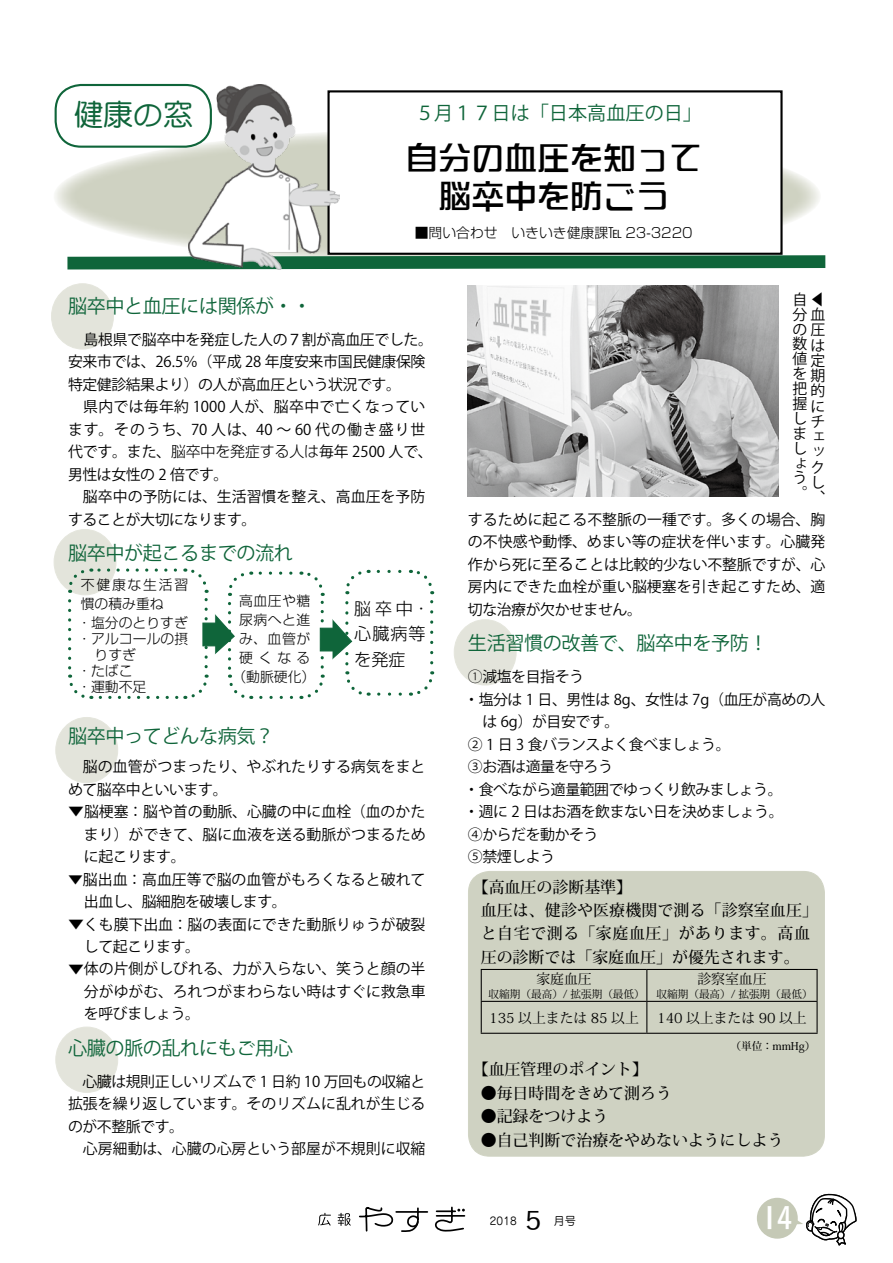
<style>
.page{position:relative;width:893px;height:1263px;background:#fff}
.page>*{position:absolute;margin:0;border:0;box-sizing:border-box;transform-origin:0 0}
.t1{font:33px/38.2px "DF So Gei W5 WIN RKSJ H";color:#000;text-align:center}
.t2{font:30px "Koburina Go Std W6";color:#fff}
.t3{font:29.7px "DF Maru Gothic Md WINP RKSJ H";color:#0f653a}
.t4{font:25.5px "Koburina Go Std W3";color:#000;scale:1.27 1}
.t5{font:19.2px "Koz Go Pro";letter-spacing:-.02em;color:#0f653a}
.t6{font:19.2px "Koz Go Pro";color:#0f653a}
.t7{font:300 16.95px/25.5px "Shin Go Pro";letter-spacing:.06em;color:#000}
.t8{font:500 15.9px/23.4px "Koz Min Pro";color:#000}
.t9{font:14.85px/22.5px "Koz Go Pro";letter-spacing:-.005em;color:#000}
.t10{font:14.85px/22.5px "Koz Go Pro";letter-spacing:-.03em;color:#000}
.t11{font:300 13.8px/15.9px "Shin Go Pro";color:#000}
.t12{font:13.8px "Koz Min Pro";color:#000}
.t13{font:300 13.8px/19.2px "Shin Go Pro";letter-spacing:.035em;color:#000;text-align:center}
.t14{font:11.1px "Jun 201 Pro";color:#000}
.t15{font:10.65px "Koz Min Pro";color:#000}
.t16{font:500 10.65px "Koz Min Pro";color:#000}
.t17{font:10.65px "Jun 201 Pro";color:#000}
.s1{font-family:"Shin Go Pro";font-weight:300}
.s2{font-family:"Shin Go Pro";font-weight:300;font-size:15.9px}
.s3{font-size:15.9px}
.s4{font-weight:300}
</style>
<div class="page">
<div style="left:757px;top:1198px;width:41px;height:41px;background:#c5c9b6;border-radius:50%"></div>
<svg style="left:794px;top:1193px;width:63px;height:53px"></svg>
<svg style="left:318px;top:1213px;width:13px;height:12px"></svg>
<svg style="left:359px;top:1206px;width:107px;height:26px"></svg>
<svg style="left:338px;top:1213px;width:13px;height:13px"></svg>
<div style="left:454px;top:620px;width:62px;height:65px;background:#e3e4db;border-radius:50%"></div>
<div style="left:454px;top:619px;width:63px;height:66px;border:1px solid #e5e6dd;border-radius:50%"></div>
<div style="left:56px;top:1027px;width:62px;height:65px;background:#e3e4db;border-radius:50%"></div>
<div style="left:55px;top:1026px;width:63px;height:67px;border:1px solid #e5e6dd;border-radius:50%"></div>
<div style="left:56px;top:717px;width:62px;height:66px;background:#e3e4db;border-radius:50%"></div>
<div style="left:55px;top:717px;width:63px;height:66px;border:1px solid #e5e6dd;border-radius:50%"></div>
<div style="left:54px;top:529px;width:62px;height:66px;background:#e3e4db;border-radius:50%"></div>
<div style="left:54px;top:529px;width:63px;height:66px;border:1px solid #e5e6dd;border-radius:50%"></div>
<div style="left:52px;top:284px;width:61px;height:65px;background:#e3e4db;border-radius:50%"></div>
<div style="left:51px;top:283px;width:63px;height:67px;border:1px solid #e5e6dd;border-radius:50%"></div>
<div style="left:468px;top:871px;width:356px;height:285px;background:#cfd2c2;border-radius:21px"></div>
<div style="left:468px;top:871px;width:357px;height:286px;border:1px solid #d1d4c4;border-radius:21px"></div>
<svg style="left:53px;top:129px;width:768px;height:135px;background:#d7dacd"></svg>
<div style="left:329px;top:91px;width:452px;height:163px;background:#fff"></div>
<div style="left:327px;top:90px;width:456px;height:165px;border:2px solid #000"></div>
<div style="left:55px;top:84px;width:157px;height:64px;border:2px solid #0f653a;border-radius:26px"></div>
<svg style="left:67px;top:249px;width:759px;height:21px"></svg>
<img style="left:189px;top:85px;width:151px;height:185px">
<img style="left:468px;top:286px;width:310px;height:211px">
<svg style="left:66px;top:567px;width:369px;height:132px"></svg>
<hr style="left:481px;top:969px;width:166px;height:1px;background:#000">
<hr style="left:481px;top:970px;width:1px;height:31px;background:#000">
<hr style="left:647px;top:969px;width:171px;height:1px;background:#000">
<hr style="left:646px;top:970px;width:1px;height:31px;background:#000">
<hr style="left:816px;top:970px;width:2px;height:31px;background:#000">
<hr style="left:481px;top:1001px;width:166px;height:1px;background:#000">
<hr style="left:481px;top:1002px;width:1px;height:31px;background:#000">
<hr style="left:647px;top:1001px;width:171px;height:1px;background:#000">
<hr style="left:646px;top:1002px;width:1px;height:31px;background:#000">
<hr style="left:816px;top:1002px;width:2px;height:31px;background:#000">
<hr style="left:481px;top:1033px;width:166px;height:1px;background:#000">
<hr style="left:647px;top:1033px;width:171px;height:1px;background:#000">
<h3 class="t3" style="left:74px;top:99px;width:121px">健康の窓</h3>
<p class="t6" style="left:415px;top:101px;width:289px">５月１７日は「日本高血圧の日「</p>
<h1 class="t1" style="left:405px;top:140px;width:298px">自分の血圧を知って脳卒中を防ごう</h1>
<p class="t11" style="left:415px;top:223px;width:280px">■問い合わせ　いきいき健康課TEL 23-3220</p>
<p class="t5" style="left:68px;top:293px;width:245px">脳卒中と血圧には関係が・・</p>
<p class="t9" style="left:68px;top:329px;width:366px;text-indent:16px">島根県で脳卒中を発症した人の７割が高血圧でした。安来市では、26.5％（平成 28 年度安来市国民健康保険特定健診結果より）の人が高血圧という状況です。<br>　県内では毎年約 1000 人が、脳卒中で亡くなっています。そのうち、70 人は、40 ～ 60 代の働き盛り世代です。また、<span class="s1">脳卒中を発症する人は</span>毎年 2500 人で、男性は女性の 2 倍です。<br>　脳卒中の予防には、生活習慣を整え、高血圧を予防することが大切になります。</p>
<p class="t5" style="left:68px;top:541px;width:226px">脳卒中が起こるまでの流れ</p>
<p class="t11" style="left:77px;top:573px;width:112px;line-height:19.2px">不健康な生活習慣の積み重ね<br>・塩分のとりすぎ</p>
<p class="t11" style="left:77px;top:629px;width:112px">・アルコールの摂　りすぎ<br>・たばこ<br>・運動不足</p>
<p class="t13" style="left:232px;top:589px;width:84px">高血圧や糖尿病へと進み、血管が硬くなる（動脈硬化(</p>
<p class="t7" style="left:354px;top:593px;width:77px">脳卒中・心臓病等を発症</p>
<p class="t5" style="left:68px;top:724px;width:208px">脳卒中ってどんな病気?</p>
<p class="t9" style="left:68px;top:756px;width:359px">　脳の血管がつまったり、やぶれたりする病気をまとめて脳卒中といいます。</p>
<p class="t9" style="left:84px;top:801px;width:343px;text-align:justify;text-indent:-16px"><span class="s2">▼</span>脳梗塞：脳や首の動脈、心臓の中に血栓（血のかたまり）ができて、脳に血液を送る動脈がつまるために起こります。</p>
<p class="t9" style="left:84px;top:868px;width:343px;text-indent:-16px"><span class="s1">▼</span>脳出血：高血圧等で脳の血管がもろくなると破れて出血し、脳細胞を破壊します。</p>
<p class="t9" style="left:84px;top:913px;width:343px;text-indent:-16px"><span class="s2">▼</span>くも膜下出血：脳の表面にできた動脈りゅうが破裂して起こります。</p>
<p class="t9" style="left:84px;top:958px;width:343px;text-align:justify;text-indent:-16px"><span class="s2">▼</span>体の片側がしびれる、力が入らない、笑うと顔の半分がゆがむ、ろれつがまわらない時はすぐに救急車を呼びましょう。</p>
<p class="t5" style="left:68px;top:1035px;width:226px">心臓の脈の乱れにもご用心</p>
<p class="t9" style="left:68px;top:1070px;width:359px">　心臓は規則正しいリズムで 1 日約 10 万回もの収縮と拡張を繰り返しています。そのリズムに乱れが生じるのが不整脈です。<br>　心房細動は、心臓の心房という部屋が不規則に収縮</p>
<p class="t9" style="left:792px;top:292px;width:34px;line-height:14.9px">自 ◀分血の圧数は値定を<br>把<br>握<br>し<br>ま</p>
<p class="t9" style="left:810px;top:368px;width:15px;line-height:15.3px;text-align:justify">期的にチェックし</p>
<p class="t9" style="left:792px;top:441px;width:15px;line-height:14.9px;text-align:justify">しょう</p>
<p class="t9" style="left:792px;top:482px;width:16px">。</p>
<p class="t9" style="left:810px;top:486px;width:16px">、</p>
<p class="t9" style="left:468px;top:508px;width:359px;text-align:justify">するために起こる不整脈の一種です。多くの場合、胸の不快感や動悸、めまい等の症状を伴います。心臓発作から死に<span class="s3">至るこ</span>とは比較的少ない不整脈ですが、心房内にできた血栓が重い脳梗塞を引き起こすため、適切な治療が欠かせません。</p>
<p class="t5" style="left:468px;top:631px;width:301px">生活習慣の改善で、脳卒中を予防!</p>
<p class="t10" style="left:464px;top:666px;width:363px"><span class="s4">①</span>減塩を目指そう<br>・塩分は 1 日、男性は 、g8 女性は （g 7 血圧が高めの人　は ）g6 が目安です。<br>② 1 日 3 食バランスよく食べましょう。<br>③お酒は適量を守ろう<br>・食べながら適量範囲でゆっくり飲みましょう。<br>・週に 2 日はお酒を飲まない日を決めましょう。<br>④からだを動かそう<br>⑤禁煙しよう</p>
<p class="t8" style="left:481px;top:874px;width:339px;text-indent:-8px">【高血圧の診断基準【<br>血圧は、健診や医療機関で測る「診察室血圧「と自宅で測る「家庭血圧」があります。高血圧の診断では「家庭血圧」が優先されます。</p>
<p class="t12" style="left:536px;top:969px;width:57px">家庭血圧</p>
<p class="t15" style="left:489px;top:986px;width:158px">収縮期（最高）/ 拡張期（最低(</p>
<p class="t12" style="left:697px;top:969px;width:71px">診察室血圧</p>
<p class="t15" style="left:656px;top:986px;width:158px">収縮期（最高）/ 拡張期（最低(</p>
<p class="t12" style="left:657px;top:1008px;width:151px">140 以上または 90 以上</p>
<p class="t12" style="left:489px;top:1008px;width:151px">135 以上または 85 以上</p>
<p class="t16" style="left:741px;top:1038px;width:76px">単位：mmHg(</p>
<p class="t8" style="left:473px;top:1057px;width:177px">【血圧管理のポイント【</p>
<p class="t8" style="left:481px;top:1081px;width:193px"><span class="s1">●</span>毎日時間をきめて測ろう</p>
<p class="t8" style="left:481px;top:1104px;width:129px"><span class="s1">●</span>記録をつけよう</p>
<p class="t8" style="left:481px;top:1127px;width:304px"><span class="s1">●</span>自己判断で治療をやめないようにしよう</p>
<p class="t17" style="left:490px;top:1212px;width:28px">2018</p>
<h3 class="t4" style="left:525px;top:1201px;width:14px">5</h3>
<p class="t14" style="left:553px;top:1212px;width:24px">月号</p>
<h2 class="t2" style="left:762px;top:1194px;width:32px">14</h2>
</div>
